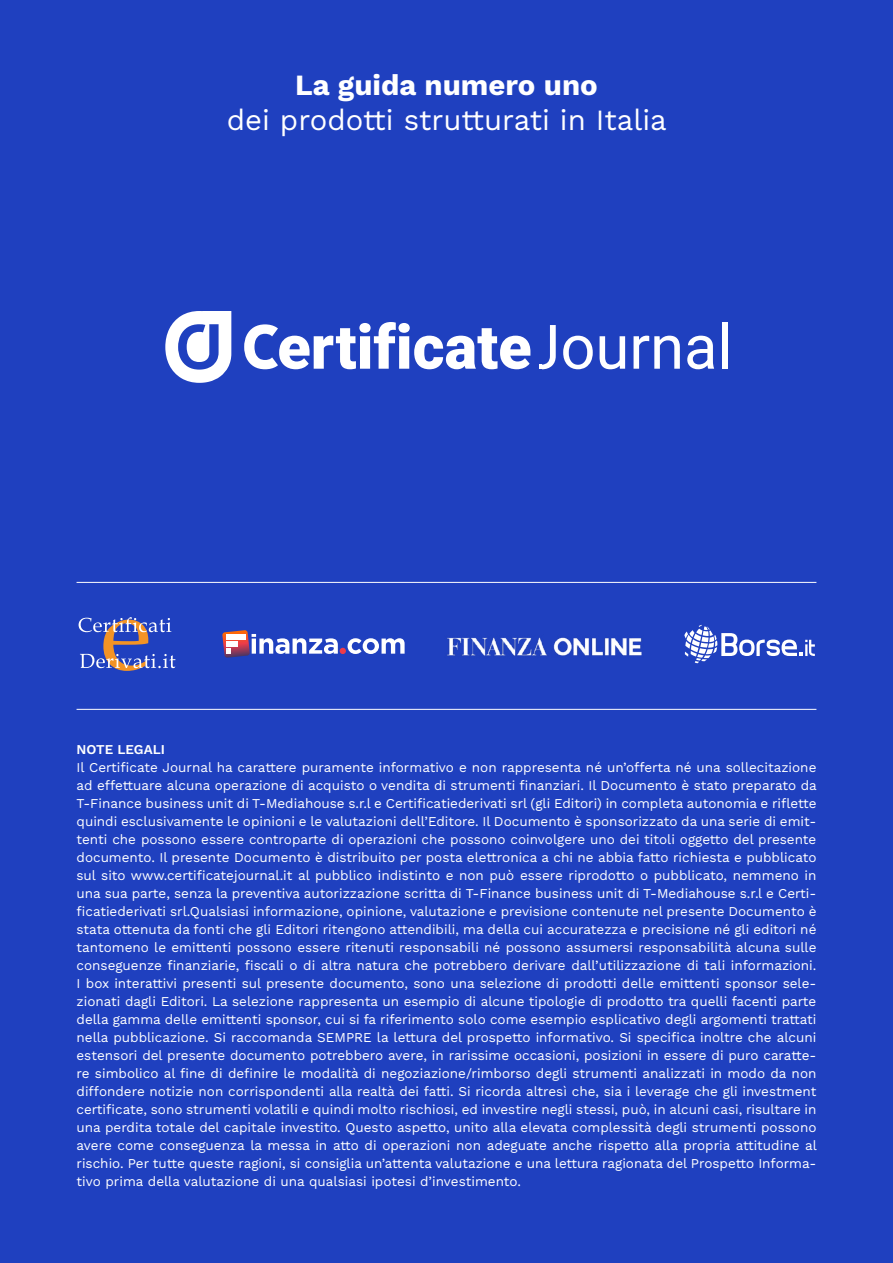
<style>
.page{position:relative;width:893px;height:1263px;background:#1f40bf}
.page>*{position:absolute;margin:0;border:0;box-sizing:border-box;transform-origin:0 0}
.t1{font:29.25px "Work Sans";color:#fff}
.t2{font:700 29.25px "Work Sans";color:#fff}
.t3{font:13.5px/18px "Work Sans";color:#fff;text-align:justify}
.t4{font:600 13.5px "Work Sans";color:#fff}
</style>
<div class="page">
<svg style="left:165px;top:311px;width:66px;height:72px"></svg>
<svg style="left:244px;top:322px;width:286px;height:47px"></svg>
<svg style="left:563px;top:336px;width:30px;height:33px"></svg>
<svg style="left:600px;top:336px;width:25px;height:33px"></svg>
<svg style="left:634px;top:336px;width:46px;height:33px"></svg>
<svg style="left:687px;top:336px;width:27px;height:33px"></svg>
<div style="left:722px;top:323px;width:6px;height:46px;background:#fff"></div>
<svg style="left:540px;top:325px;width:16px;height:44px"></svg>
<svg style="left:79px;top:617px;width:96px;height:54px"></svg>
<svg style="left:684px;top:625px;width:131px;height:38px"></svg>
<svg style="left:222px;top:630px;width:183px;height:28px"></svg>
<div style="left:226px;top:641px;width:11px;height:5px;background:#fff"></div>
<img style="left:447px;top:637px;width:195px;height:19px">
<hr style="left:77px;top:709px;width:739px;height:1px;background:#fff">
<hr style="left:77px;top:582px;width:739px;height:1px;background:#fff">
<h1 class="t2" style="left:295px;top:63px;width:304px">La guida numero uno</h1>
<h1 class="t1" style="left:227px;top:98px;width:441px">dei prodotti strutturati in Italia</h1>
<p class="t4" style="left:77px;top:740px;width:90px">NOTE LEGALI</p>
<p class="t3" style="left:77px;top:758px;width:742px">Il Certificate Journal ha carattere puramente informativo e non rappresenta né un’offerta né una sollecitazione ad effettuare alcuna operazione di acquisto o vendita di strumenti finanziari. Il Documento è stato preparato da T-Finance business unit di T-Mediahouse s.r.l e Certificatiederivati srl (gli Editori) in completa autonomia e riflette quindi esclusivamente le opinioni e le valutazioni dell’Editore. Il Documento è sponsorizzato da una serie di emit&shy;tenti che possono essere controparte di operazioni che possono coinvolgere uno dei titoli oggetto del presente documento. Il presente Documento è distribuito per posta elettronica a chi ne abbia fatto richiesta e pubblicato sul sito www.certificatejournal.it al pubblico indistinto e non può essere riprodotto o pubblicato, nemmeno in una sua parte, senza la preventiva autorizzazione scritta di T-Finance business unit di T-Mediahouse s.r.l e Certi&shy;ficatiederivati srl.Qualsiasi informazione, opinione, valutazione e previsione contenute nel presente Documento è stata ottenuta da fonti che gli Editori ritengono attendibili, ma della cui accuratezza e precisione né gli editori né tantomeno le emittenti possono essere ritenuti responsabili né possono assumersi responsabilità alcuna sulle conseguenze finanziarie, fiscali o di altra natura che potrebbero derivare dall’utilizzazione di tali informazioni.<br>I box interattivi presenti sul presente documento, sono una selezione di prodotti delle emittenti sponsor sele&shy;zionati dagli Editori. La selezione rappresenta un esempio di alcune tipologie di prodotto tra quelli facenti parte della gamma delle emittenti sponsor, cui si fa riferimento solo come esempio esplicativo degli argomenti trattati nella pubblicazione. Si raccomanda SEMPRE la lettura del prospetto informativo. Si specifica inoltre che alcuni estensori del presente documento potrebbero avere, in rarissime occasioni, posizioni in essere di puro caratte&shy;re simbolico al fine di definire le modalità di negoziazione/rimborso degli strumenti analizzati in modo da non diffondere notizie non corrispondenti alla realtà dei fatti. Si ricorda altresì che, sia i leverage che gli investment certificate, sono strumenti volatili e quindi molto rischiosi, ed investire negli stessi, può, in alcuni casi, risultare in una perdita totale del capitale investito. Questo aspetto, unito alla elevata complessità degli strumenti possono avere come conseguenza la messa in atto di operazioni non adeguate anche rispetto alla propria attitudine al rischio. Per tutte queste ragioni, si consiglia un’attenta valutazione e una lettura ragionata del Prospetto Informa&shy;tivo prima della valutazione di una qualsiasi ipotesi d’investimento.</p>
</div>
